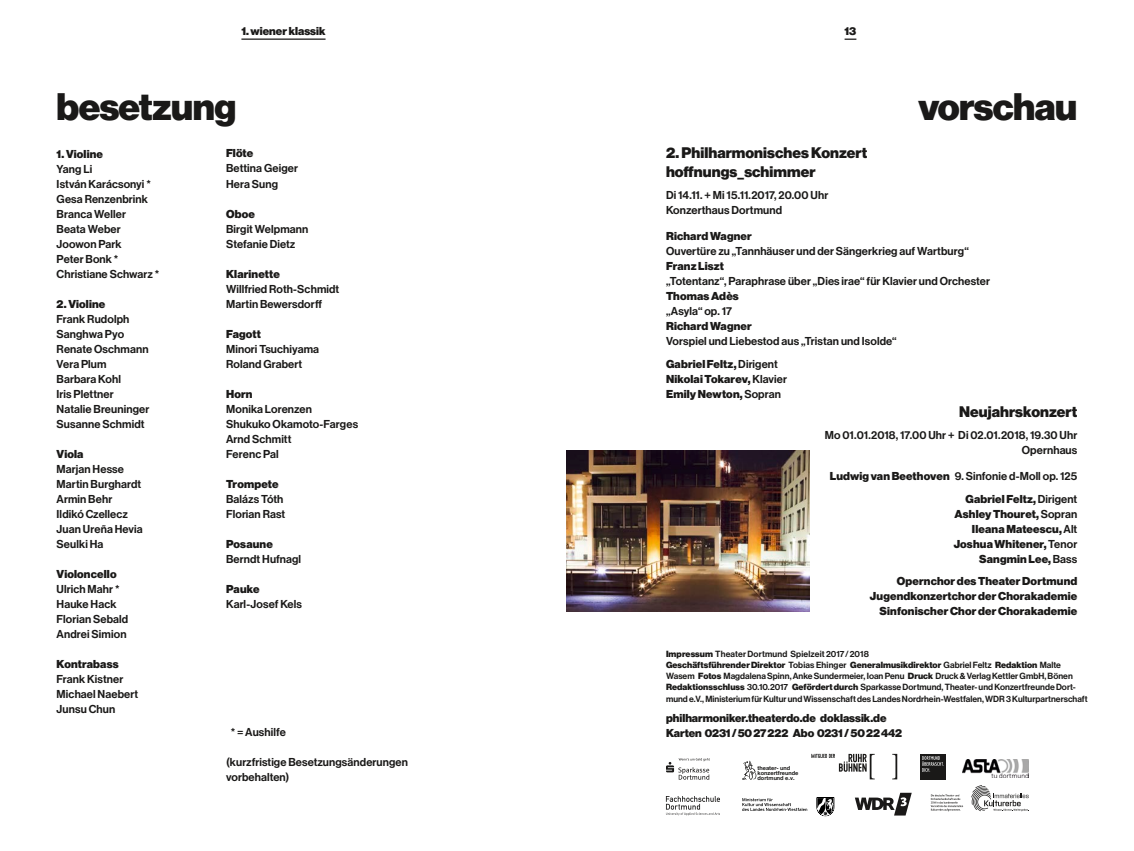
<style>
.page{position:relative;width:1134px;height:851px;background:#fff}
.page>*{position:absolute;margin:0;border:0;box-sizing:border-box;transform-origin:0 0}
.t1{font:900 37.5px "Haas Grot Disp 95";letter-spacing:-.015em;color:#1a1918}
.t2{font:900 15px/18.8px "Haas Grot Disp 95";letter-spacing:.005em;color:#1a1918}
.t3{font:500 11.25px/15px "Haas Grot Disp 65";letter-spacing:.01em;color:#1a1918}
.t4{font:900 11.25px/15px "Haas Grot Disp 95";letter-spacing:.01em;color:#1a1918}
.t5{font:500 8.75px/11.2px "Haas Grot Disp 65";letter-spacing:.005em;color:#1a1918}
.t6{font:900 8.75px "Haas Grot Disp 95";letter-spacing:.005em;color:#1a1918}
.t7{font:700 5.62px/4.6px "Helvetica Neue";color:#1a1918}
.s1{color:#fff}
.s2{font-family:"Haas Grot Disp 65";font-weight:500}
.s3{font-family:"Haas Grot Disp 95";font-weight:900}
</style>
<div class="page">
<svg style="left:844px;top:39px;width:12px;height:1px"></svg>
<hr style="left:241px;top:38px;width:85px;height:2px;background:#1a1918">
<div style="left:920px;top:753px;width:26px;height:26px;background:#1a1918"></div>
<svg style="left:922px;top:756px;width:22px;height:15px"></svg>
<svg style="left:892px;top:753px;width:5px;height:26px"></svg>
<svg style="left:811px;top:753px;width:64px;height:26px"></svg>
<svg style="left:742px;top:760px;width:14px;height:19px"></svg>
<img style="left:963px;top:759px;width:65px;height:18px">
<svg style="left:666px;top:796px;width:54px;height:19px"></svg>
<svg style="left:855px;top:792px;width:57px;height:23px"></svg>
<svg style="left:816px;top:797px;width:18px;height:19px"></svg>
<svg style="left:742px;top:798px;width:65px;height:13px"></svg>
<svg style="left:971px;top:785px;width:58px;height:26px"></svg>
<svg style="left:931px;top:794px;width:32px;height:17px"></svg>
<svg style="left:666px;top:758px;width:44px;height:21px"></svg>
<img style="left:567px;top:450px;width:242px;height:162px">
<p class="t4" style="left:241px;top:24px;width:86px">1. wiener klassik</p>
<p class="t4" style="left:844px;top:24px;width:13px">13</p>
<h1 class="t1" style="left:57px;top:85px;width:181px">besetzung</h1>
<h1 class="t1" style="left:918px;top:85px;width:160px">vorschau</h1>
<p class="t4" style="left:57px;top:146px;width:48px">1. Violine</p>
<p class="t3" style="left:57px;top:161px;width:104px">Yang Li<br>István Karácsonyi *<br>Gesa Renzenbrink<br>Branca Weller<br>Beata Weber<br>Joowon Park<br>Peter Bonk *<br>Christiane Schwarz *</p>
<p class="t4" style="left:57px;top:296px;width:50px">2. Violine</p>
<p class="t3" style="left:57px;top:311px;width:94px">Frank Rudolph<br>Sanghwa Pyo<br>Renate Oschmann<br>Vera Plum<br>Barbara Kohl<br>Iris Plettner<br>Natalie Breuninger<br>Susanne Schmidt</p>
<p class="t4" style="left:57px;top:446px;width:28px">Viola</p>
<p class="t3" style="left:57px;top:461px;width:88px">Marjan Hesse<br>Martin Burghardt<br>Armin Behr<br>Ildikó Czellecz<br>Juan Ureña Hevia<br>Seulki Ha</p>
<p class="t4" style="left:57px;top:566px;width:61px">Violoncello</p>
<p class="t3" style="left:57px;top:581px;width:73px">Ulrich Mahr *<br>Hauke Hack<br>Florian Sebald<br>Andrei Simion</p>
<p class="t4" style="left:57px;top:656px;width:63px">Kontrabass</p>
<p class="t3" style="left:57px;top:671px;width:83px">Frank Kistner<br>Michael Naebert<br>Junsu Chun</p>
<p class="t4" style="left:226px;top:146px;width:29px">Flöte</p>
<p class="t3" style="left:226px;top:161px;width:73px">Bettina Geiger<br>Hera Sung</p>
<p class="t4" style="left:226px;top:206px;width:30px">Oboe</p>
<p class="t3" style="left:226px;top:221px;width:84px">Birgit Welpmann<br>Stefanie Dietz</p>
<p class="t4" style="left:226px;top:266px;width:55px">Klarinette</p>
<p class="t3" style="left:226px;top:281px;width:115px">Willfried Roth-Schmidt<br>Martin Bewersdorff</p>
<p class="t4" style="left:226px;top:326px;width:36px">Fagott</p>
<p class="t3" style="left:226px;top:341px;width:94px">Minori Tsuchiyama<br>Roland Grabert</p>
<p class="t4" style="left:226px;top:386px;width:28px">Horn</p>
<p class="t3" style="left:226px;top:401px;width:133px">Monika Lorenzen<br>Shukuko Okamoto-Farges<br>Arnd Schmitt<br>Ferenc Pal</p>
<p class="t4" style="left:226px;top:476px;width:54px">Trompete</p>
<p class="t3" style="left:226px;top:491px;width:61px">Balázs Tóth<br>Florian Rast</p>
<p class="t4" style="left:226px;top:536px;width:48px">Posaune</p>
<p class="t3" style="left:226px;top:551px;width:76px">Berndt Hufnagl</p>
<p class="t4" style="left:226px;top:581px;width:35px">Pauke</p>
<p class="t3" style="left:226px;top:596px;width:77px">Karl-Josef Kels</p>
<p class="t3" style="left:226px;top:724px;width:61px"><span class="s1">*</span>* = Aushilfe</p>
<p class="t3" style="left:226px;top:754px;width:183px">(kurzfristige Besetzungsänderungen vorbehalten)</p>
<h2 class="t2" style="left:666px;top:144px;width:203px">2. Philharmonisches Konzert hoffnungs_schimmer</h2>
<p class="t3" style="left:666px;top:188px;width:164px">Di 14.11. + Mi 15.11.2017, 20.00 Uhr<br>Konzerthaus Dortmund</p>
<p class="t4" style="left:666px;top:229px;width:87px">Richard Wagner</p>
<p class="t3" style="left:666px;top:244px;width:304px">Ouvertüre zu „Tannhäuser und der Sängerkrieg auf Wartburg“</p>
<p class="t4" style="left:666px;top:259px;width:59px">Franz Liszt</p>
<p class="t3" style="left:666px;top:274px;width:326px">„Totentanz“, Paraphrase über „Dies irae“ für Klavier und Orchester</p>
<p class="t4" style="left:666px;top:289px;width:74px">Thomas Adès</p>
<p class="t3" style="left:666px;top:304px;width:68px">„Asyla“ op. 17</p>
<p class="t4" style="left:666px;top:319px;width:87px">Richard Wagner</p>
<p class="t3" style="left:666px;top:334px;width:232px">Vorspiel und Liebestod aus „Tristan und Isolde“</p>
<p class="t4" style="left:666px;top:356px;width:122px">Gabriel Feltz, <span class="s2">Dirigent<br></span>Nikolai Tokarev, <span class="s2">Klavier<br></span>Emily Newton, <span class="s2">Sopran</span></p>
<h2 class="t2" style="left:959px;top:402px;width:120px">Neujahrskonzert</h2>
<p class="t3" style="left:825px;top:427px;width:254px;text-align:right">Mo 01.01.2018, 17.00 Uhr + Di 02.01.2018, 19.30 Uhr<br>Opernhaus</p>
<p class="t3" style="left:830px;top:469px;width:249px"><span class="s3">Ludwig van Beethoven</span> 9. Sinfonie d-Moll op. 125</p>
<p class="t4" style="left:954px;top:491px;width:125px;text-align:right">Gabriel Feltz, <span class="s2">Dirigent<br></span>Ashley Thouret, <span class="s2">Sopran<br></span>Ileana Mateescu, <span class="s2">Alt<br></span>Joshua Whitener, <span class="s2">Tenor<br></span>Sangmin Lee, <span class="s2">Bass</span></p>
<p class="t4" style="left:870px;top:574px;width:209px;text-align:right">Opernchor des Theater Dortmund<br>Jugendkonzertchor der Chorakademie<br>Sinfonischer Chor der Chorakademie</p>
<p class="t5" style="left:666px;top:648px;width:204px"><span class="s3">Impressum</span> Theater Dortmund Spielzeit 2017 / 2018</p>
<p class="t6" style="left:666px;top:659px;width:396px">Geschäftsführender Direktor <span class="s2">Tobias Ehinger</span> Generalmusikdirektor <span class="s2">Gabriel Feltz</span> Redaktion <span class="s2">Malte</span></p>
<p class="t5" style="left:666px;top:670px;width:423px">Wasem <span class="s3">Fotos</span> Magdalena Spinn, Anke Sundermeier, Ioan Penu <span class="s3">Druck</span> Druck &amp; Verlag Kettler GmbH, Bönen<br><span class="s3">Redaktionsschluss</span> 30.10.2017 <span class="s3">Gefördert durch</span> Sparkasse Dortmund, Theater- und Konzertfreunde Dort&shy;mund e.V., Ministerium für Kultur und Wissenschaft des Landes Nordrhein-Westfalen, WDR 3 Kulturpartnerschaft</p>
<p class="t4" style="left:666px;top:710px;width:238px">philharmoniker.theaterdo.de doklassik.de<br>Karten 0231 / 50 27 222 Abo 0231 / 50 22 442</p>
<p class="t7" style="left:757px;top:765px;width:42px">theater- und konzertfreunde dortmund e.v.</p>
</div>
